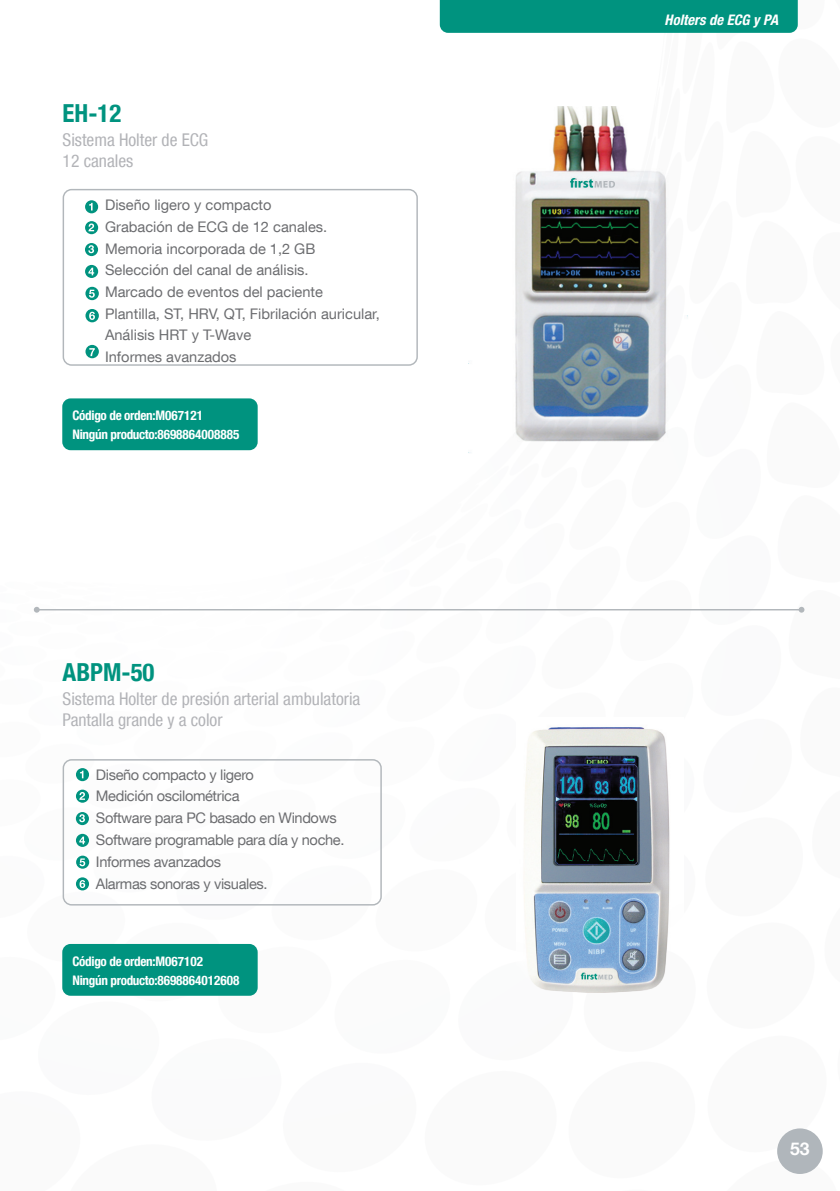
<style>
.page{position:relative;width:840px;height:1191px;background:#fff}
.page>*{position:absolute;margin:0;border:0;box-sizing:border-box;transform-origin:0 0}
.t1{font:700 condensed 24.8px "Helvetica Neue LT Com";color:#00937f}
.t2{font:condensed 17.6px/21px "Helvetica Neue LT Com";color:#b2b3b7}
.t3{font:700 17.6px "Helvetica Neue LT Com";color:#fff}
.t4{font:14.6px/21.6px "Helvetica Neue LT Com";color:#6c6d70}
.t5{font:14.6px/22px "Helvetica Neue LT Com";letter-spacing:-.025em;color:#6c6d70}
.t6{font:italic 700 condensed 14.6px "Helvetica Neue LT Com";color:#fff}
.t7{font:700 condensed 13.2px/19px "Helvetica Neue LT Com";letter-spacing:-.025em;color:#fff}
</style>
<div class="page">
<div style="left:776px;top:1128px;width:46px;height:46px;background:#b0b6bb;border-radius:50%"></div>
<div style="left:439px;top:0;width:358px;height:33px;background:#00937f"></div>
<hr style="left:37px;top:609px;width:764px;height:1px;background:#b2b7bb">
<svg style="left:34px;top:607px;width:6px;height:5px"></svg>
<svg style="left:798px;top:607px;width:6px;height:5px"></svg>
<svg style="left:85px;top:200px;width:13px;height:13px"></svg>
<svg style="left:85px;top:221px;width:13px;height:13px"></svg>
<svg style="left:85px;top:243px;width:13px;height:13px"></svg>
<svg style="left:85px;top:265px;width:13px;height:13px"></svg>
<svg style="left:89px;top:203px;width:3px;height:7px"></svg>
<svg style="left:88px;top:223px;width:6px;height:8px"></svg>
<svg style="left:88px;top:245px;width:6px;height:8px"></svg>
<svg style="left:88px;top:268px;width:6px;height:7px"></svg>
<div style="left:63px;top:189px;width:354px;height:177px;border:1px solid #b2b7bb;border-radius:8px"></div>
<div style="left:85px;top:287px;width:14px;height:13px;background:#00937f;border-radius:50%"></div>
<svg style="left:89px;top:290px;width:6px;height:8px"></svg>
<div style="left:85px;top:309px;width:14px;height:13px;background:#00937f;border-radius:50%"></div>
<div style="left:85px;top:345px;width:14px;height:13px;background:#00937f;border-radius:50%"></div>
<svg style="left:89px;top:312px;width:6px;height:8px"></svg>
<svg style="left:89px;top:348px;width:6px;height:8px"></svg>
<img style="left:468px;top:106px;width:220px;height:347px">
<div style="left:62px;top:398px;width:195px;height:52px;background:#00937f;border-radius:8px"></div>
<div style="left:62px;top:944px;width:195px;height:51px;background:#00937f;border-radius:8px"></div>
<svg style="left:76px;top:768px;width:13px;height:13px"></svg>
<svg style="left:76px;top:789px;width:13px;height:13px"></svg>
<div style="left:76px;top:812px;width:13px;height:13px;background:#00937f;border-radius:50%"></div>
<svg style="left:76px;top:834px;width:13px;height:13px"></svg>
<svg style="left:80px;top:770px;width:3px;height:8px"></svg>
<svg style="left:79px;top:792px;width:6px;height:8px"></svg>
<svg style="left:79px;top:814px;width:6px;height:8px"></svg>
<svg style="left:79px;top:836px;width:6px;height:8px"></svg>
<div style="left:63px;top:759px;width:318px;height:146px;border:1px solid #b2b7bb;border-radius:8px"></div>
<svg style="left:76px;top:855px;width:13px;height:13px"></svg>
<svg style="left:79px;top:858px;width:6px;height:8px"></svg>
<svg style="left:76px;top:877px;width:13px;height:13px"></svg>
<svg style="left:79px;top:880px;width:6px;height:8px"></svg>
<img style="left:524px;top:727px;width:146px;height:266px">
<h1 class="t1" style="left:63px;top:98px;width:60px">EH-12</h1>
<p class="t2" style="left:63px;top:129px;width:147px">Sistema Holter de ECG<br>12 canales</p>
<p class="t4" style="left:105px;top:194px;width:276px">Diseño ligero y compacto<br>Grabación de ECG de 12 canales.<br>Memoria incorporada de 1,2 GB<br>Selección del canal de análisis.<br>Marcado de eventos del paciente<br>Plantilla, ST, HRV, QT, Fibrilación auricular,<br>Análisis HRT y T-Wave<br>Informes avanzados</p>
<p class="t7" style="left:72px;top:406px;width:168px">Código de orden:M067121<br>Ningún producto:8698864008885</p>
<h1 class="t1" style="left:63px;top:657px;width:93px">ABPM-50</h1>
<p class="t2" style="left:63px;top:688px;width:299px">Sistema Holter de presión arterial ambulatoria<br>Pantalla grande y a color</p>
<p class="t5" style="left:96px;top:763px;width:250px">Diseño compacto y ligero<br>Medición oscilométrica<br>Software para PC basado en Windows<br>Software programable para día y noche.<br>Informes avanzados<br>Alarmas sonoras y visuales.</p>
<p class="t7" style="left:72px;top:951px;width:168px">Código de orden:M067102<br>Ningún producto:8698864012608</p>
<p class="t6" style="left:664px;top:11px;width:115px">Holters de ECG y PA</p>
<p class="t3" style="left:789px;top:1137px;width:21px">53</p>
</div>
